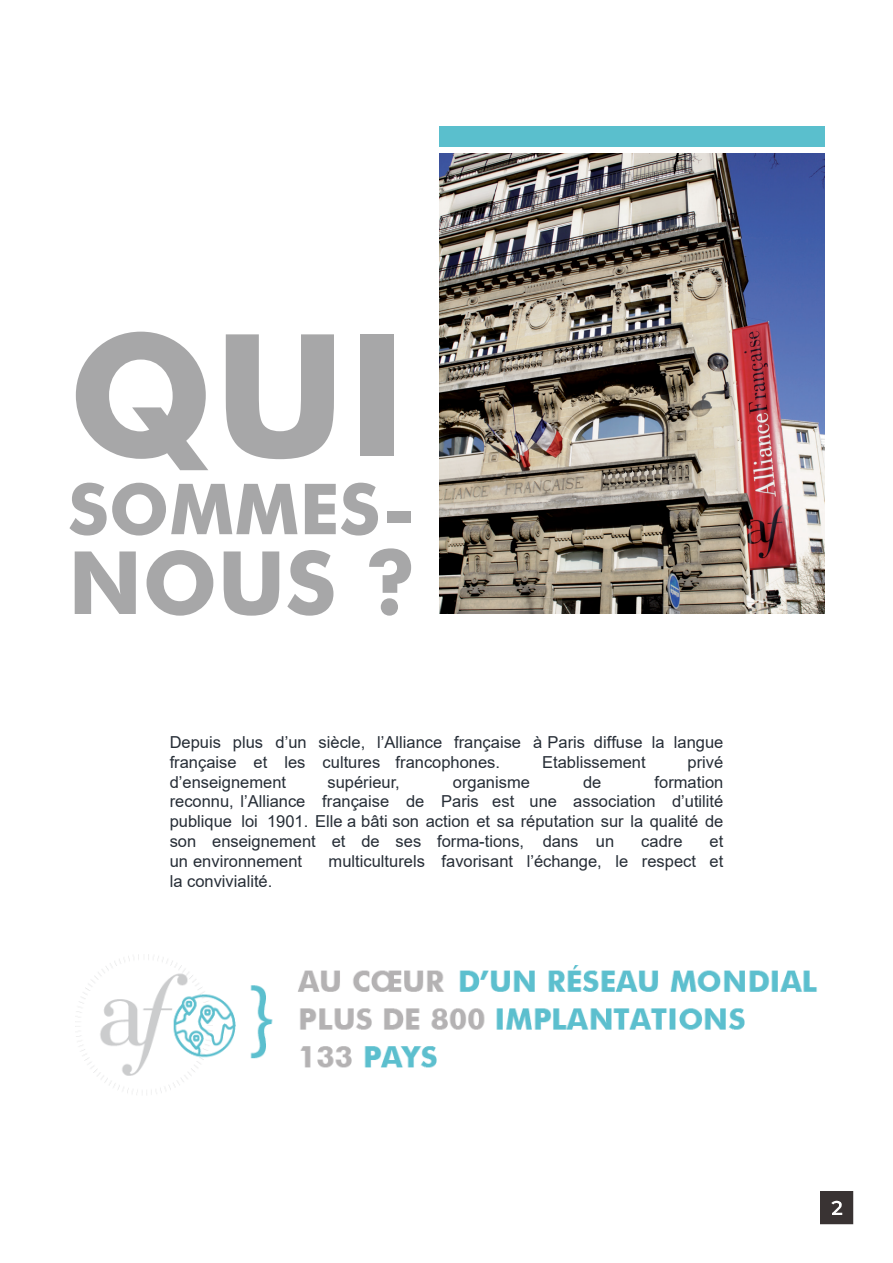
<style>
.page{position:relative;width:893px;height:1263px;background:#fff}
.page>*{position:absolute;margin:0;border:0;box-sizing:border-box;transform-origin:0 0}
.t1{font:700 169.95px "Futura Md BT";color:#a7a7a8}
.t2{font:700 87.45px "Futura Md BT";color:#a7a7a8}
.t3{font:700 70.35px "Futura Md BT";color:#a7a7a8}
.t4{font:16.5px/19.8px "Arial";color:#262d36}
.s1{font-style:inherit}
</style>
<div class="page">
<div style="left:440px;top:127px;width:385px;height:20px;background:#5abfcd"></div>
<img style="left:440px;top:154px;width:385px;height:460px">
<img style="left:820px;top:1191px;width:34px;height:34px">
<img style="left:75px;top:955px;width:742px;height:140px">
<h1 class="t1" style="left:68px;top:292px;width:341px">QUI</h1>
<h3 class="t3" style="left:68px;top:466px;width:348px">SOMMES-</h3>
<h2 class="t2" style="left:68px;top:530px;width:350px">NOUS ?</h2>
<p class="t4" style="left:170px;top:732px;width:555px">Depuis plus d’un siècle, l’Alliance <span class="s1">f</span>rançaise à Paris diffuse la langue française et les cultures francophones.</p>
<p class="t4" style="left:542px;top:752px;width:105px">Etablissement</p>
<p class="t4" style="left:688px;top:752px;width:37px">privé</p>
<p class="t4" style="left:170px;top:772px;width:555px;text-align:justify;text-indent:485px">formation reconnu, l’Alliance <span class="s1">f</span>rançaise <span class="s1">de</span> Paris est une association d’utilité publique loi 1901. Elle a bâti son action et sa réputation sur la qualité de son enseignement et de ses forma-tions, dans un</p>
<p class="t4" style="left:170px;top:772px;width:118px">d’enseignement</p>
<p class="t4" style="left:327px;top:772px;width:74px">supérieur,</p>
<p class="t4" style="left:453px;top:772px;width:79px">organisme</p>
<p class="t4" style="left:583px;top:772px;width:20px">de</p>
<p class="t4" style="left:641px;top:831px;width:43px">cadre</p>
<p class="t4" style="left:710px;top:831px;width:15px">et</p>
<p class="t4" style="left:170px;top:851px;width:134px">un environnement</p>
<p class="t4" style="left:329px;top:851px;width:396px">multiculturels favorisant l’échange, le respect et</p>
<p class="t4" style="left:170px;top:871px;width:104px">la convivialité.</p>
</div>
